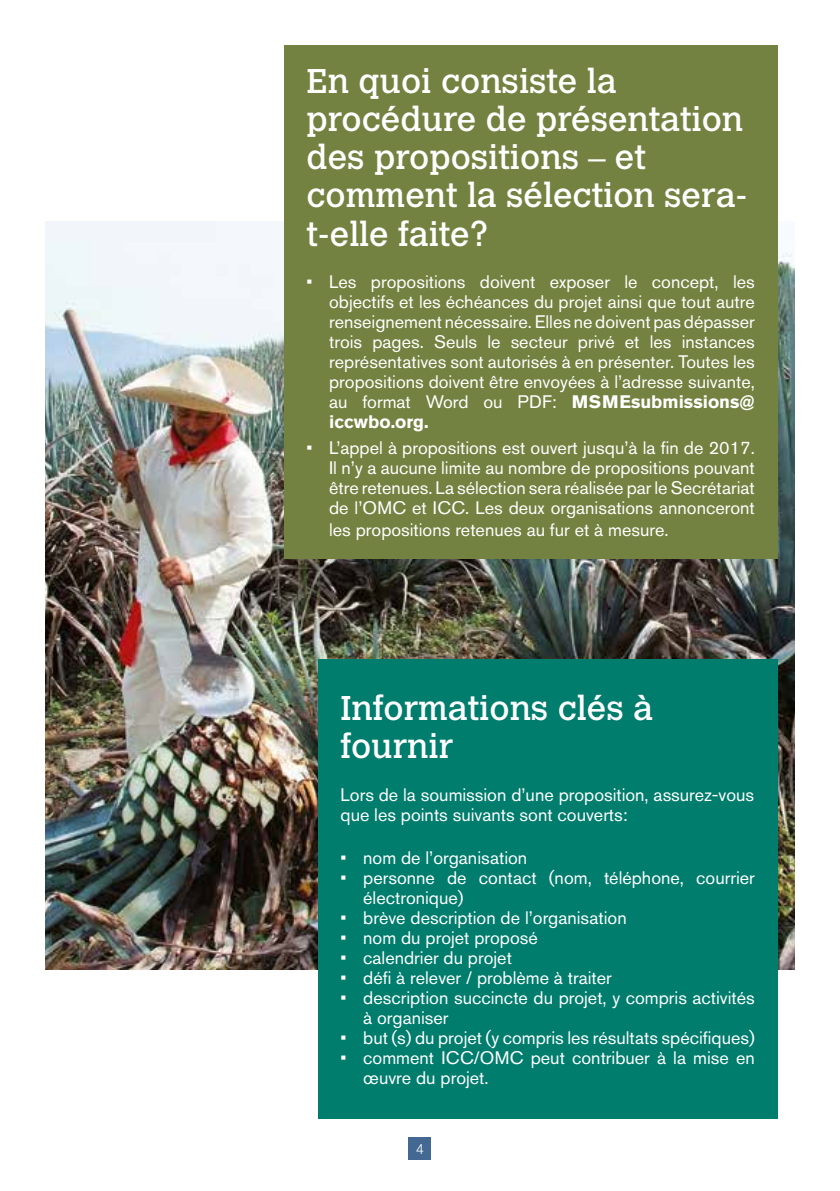
<style>
.page{position:relative;width:840px;height:1191px;background:#fff}
.page>*{position:absolute;margin:0;border:0;box-sizing:border-box;transform-origin:0 0}
.t1{font:34px/38px "Calvert MT Std";color:#fff}
.t2{font:18px/20px "Akzidenz Grotesk BE";color:#fff}
.t3{font:300 14px "Akzidenz Grotesk BE";color:#fff}
.s1{font-weight:700}
</style>
<div class="page">
<div style="left:408px;top:1137px;width:23px;height:22px;background:#436891"></div>
<img style="left:45px;top:221px;width:749px;height:748px">
<div style="left:283px;top:45px;width:494px;height:513px;background:#748241"></div>
<div style="left:317px;top:659px;width:460px;height:460px;background:#007d6d"></div>
<h1 class="t1" style="left:306px;top:63px;width:442px">En quoi consiste la procédure de présentation des propositions – et comment la sélection sera&shy;t-elle faite?</h1>
<p class="t2" style="left:329px;top:272px;width:427px;text-align:justify;text-indent:-23px">• Les propositions doivent exposer le concept, les objectifs et les échéances du projet ainsi que tout autre renseignement nécessaire. Elles ne doivent pas dépasser trois pages. Seuls le secteur privé et les instances représentatives sont autorisés à en présenter. Toutes les propositions doivent être envoyées à l’adresse suivante, au format Word ou PDF: <span class="s1">MSMEsubmissions@ iccwbo.org.</span></p>
<p class="t2" style="left:329px;top:437px;width:427px;text-align:justify;text-indent:-23px">• L’appel à propositions est ouvert jusqu’à la fin de 2017.<br>Il n’y a aucune limite au nombre de propositions pouvant être retenues. La sélection sera réalisée par le Secrétariat de l’OMC et ICC. Les deux organisations annonceront</p>
<p class="t2" style="left:329px;top:519px;width:341px">les propositions retenues au fur et à mesure.</p>
<h1 class="t1" style="left:340px;top:689px;width:314px">Informations clés à fournir</h1>
<p class="t2" style="left:340px;top:784px;width:415px">Lors de la soumission d’une proposition, assurez-vous que les points suivants sont couverts:</p>
<p class="t2" style="left:340px;top:847px;width:188px">• nom de l’organisation</p>
<p class="t2" style="left:363px;top:867px;width:393px;text-indent:-23px">• personne de contact (nom, téléphone, courrier électronique)</p>
<p class="t2" style="left:340px;top:907px;width:287px">• brève description de l’organisation</p>
<p class="t2" style="left:340px;top:927px;width:199px">• nom du projet proposé</p>
<p class="t2" style="left:340px;top:947px;width:173px">• calendrier du projet</p>
<p class="t2" style="left:340px;top:967px;width:272px">• défi à relever / problème à traiter</p>
<p class="t2" style="left:363px;top:987px;width:393px;text-indent:-23px">• description succincte du projet, y compris activités à organiser</p>
<p class="t2" style="left:340px;top:1027px;width:415px">• but (s) du projet (y compris les résultats spécifiques)</p>
<p class="t2" style="left:363px;top:1047px;width:393px;text-indent:-23px">• comment ICC/OMC peut contribuer à la mise en œuvre du projet.</p>
<p class="t3" style="left:415px;top:1141px;width:10px">4</p>
</div>
